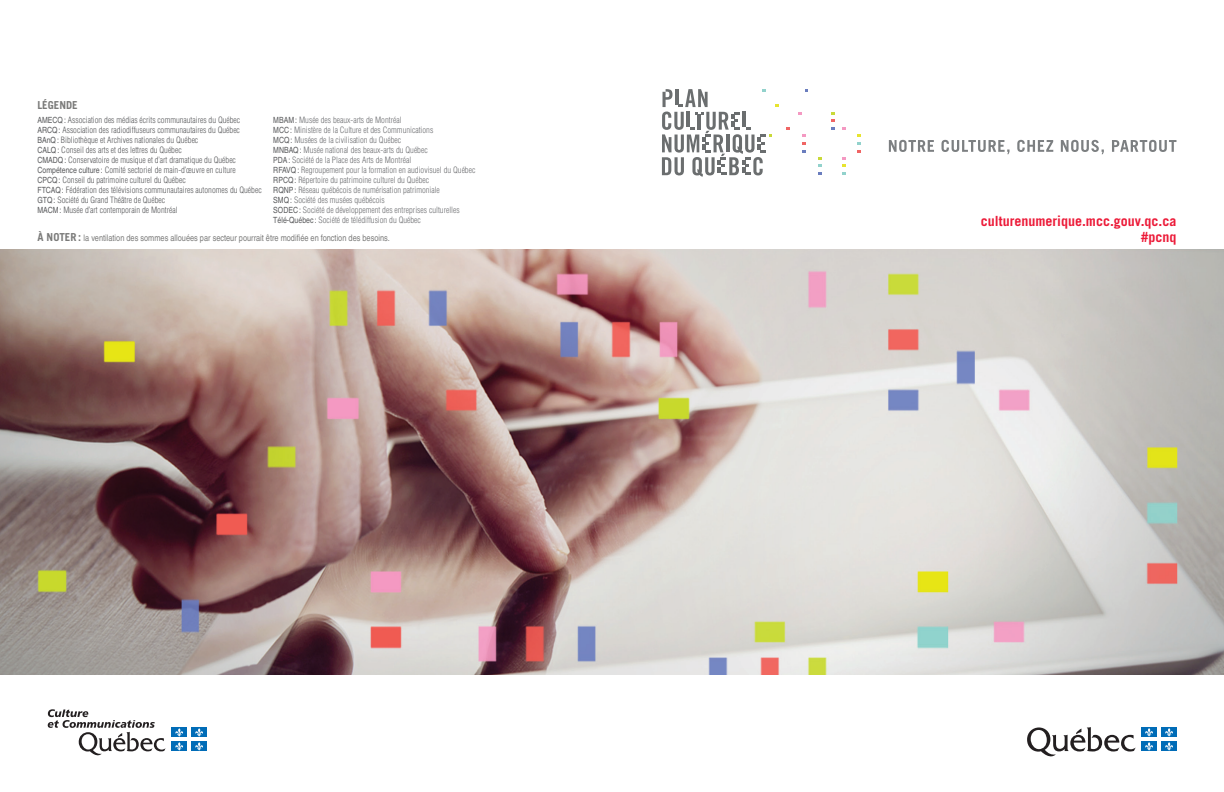
<style>
.page{position:relative;width:1224px;height:792px;background:#fff}
.page>*{position:absolute;margin:0;border:0;box-sizing:border-box;transform-origin:0 0}
.t1{font:700 14px/16px "Trade Gothic LT Std";color:#ec1a38;text-align:right}
.t2{font:700 11px "Trade Gothic LT Std";color:#7a7a79}
.t3{font:condensed 9px "Helvetica";color:#7a7a79}
.t4{font:300 condensed 8.5px/10px "Helvetica";color:#57585a}
.t5{font:300 condensed 8.5px/10px "Helvetica";color:#6c6d70}
.s1{font-weight:400}
.s2{font-weight:400;color:#57585a}
.s3{font-family:"Trade Gothic LT Std";font-weight:700;font-stretch:normal;font-size:11px}
.s4{font-family:"Arial";font-weight:700;font-stretch:normal;font-size:11px}
</style>
<div class="page">
<img style="left:0;top:249px;width:1224px;height:426px">
<svg style="left:48px;top:709px;width:118px;height:47px"></svg>
<div style="left:172px;top:728px;width:15px;height:9px;background:#006cb7"></div>
<div style="left:191px;top:728px;width:16px;height:9px;background:#006cb7"></div>
<div style="left:172px;top:742px;width:15px;height:9px;background:#006cb7"></div>
<svg style="left:175px;top:728px;width:8px;height:23px"></svg>
<div style="left:191px;top:742px;width:16px;height:9px;background:#006cb7"></div>
<svg style="left:195px;top:728px;width:8px;height:23px"></svg>
<svg style="left:1027px;top:727px;width:109px;height:30px"></svg>
<div style="left:1141px;top:728px;width:16px;height:9px;background:#006cb7"></div>
<div style="left:1161px;top:728px;width:16px;height:9px;background:#006cb7"></div>
<div style="left:1141px;top:742px;width:16px;height:9px;background:#006cb7"></div>
<svg style="left:1145px;top:728px;width:8px;height:23px"></svg>
<div style="left:1161px;top:742px;width:16px;height:9px;background:#006cb7"></div>
<svg style="left:1165px;top:728px;width:8px;height:23px"></svg>
<svg style="left:832px;top:112px;width:3px;height:18px"></svg>
<svg style="left:858px;top:135px;width:3px;height:9px"></svg>
<svg style="left:802px;top:135px;width:3px;height:9px"></svg>
<svg style="left:818px;top:157px;width:3px;height:10px"></svg>
<svg style="left:842px;top:157px;width:3px;height:10px"></svg>
<svg style="left:662px;top:89px;width:117px;height:88px"></svg>
<svg style="left:889px;top:140px;width:45px;height:12px"></svg>
<svg style="left:941px;top:140px;width:69px;height:14px"></svg>
<svg style="left:1017px;top:140px;width:36px;height:12px"></svg>
<svg style="left:1061px;top:140px;width:43px;height:14px"></svg>
<svg style="left:1112px;top:140px;width:64px;height:12px"></svg>
<p class="t2" style="left:37px;top:98px;width:42px">LÉGENDE</p>
<p class="t4" style="left:37px;top:115px;width:226px"><span class="s1">AMECQ:</span> Association des médias écrits communautaires du Québec <span class="s1">ARCQ:</span> Association des radiodiffuseurs communautaires du Québec <span class="s1">BAnQ:</span> Bibliothèque et Archives nationales du Québec<br><span class="s1">CALQ:</span> Conseil des arts et des lettres du Québec<br><span class="s1">CMADQ:</span> Conservatoire de musique et d’art dramatique du Québec <span class="s1">Compétence culture:</span> Comité sectoriel de main-d’œuvre en culture<br><span class="s1">CPCQ:</span> Conseil du patrimoine culturel du Québec<br><span class="s1">FTCAQ:</span> Fédération des télévisions communautaires autonomes du Québec <span class="s1">GTQ:</span> Société du Grand Théâtre de Québec<br><span class="s1">MACM:</span> Musée d’art contemporain de Montréal</p>
<p class="t5" style="left:273px;top:115px;width:204px"><span class="s2">MBAM:</span> Musée des beaux-arts de Montréal<br><span class="s2">MCC:</span> Ministère de la Culture et des Communications<br><span class="s2">MCQ:</span> Musées de la civilisation du Québec<br><span class="s2">MNBAQ:</span> Musée national des beaux-arts du Québec<br><span class="s2">PDA:</span> Société de la Place des Arts de Montréal<br><span class="s2">RFAVQ:</span> Regroupement pour la formation en audiovisuel du Québec <span class="s2">RPCQ:</span> Répertoire du patrimoine culturel du Québec<br><span class="s2">RQNP:</span> Réseau québécois de numérisation patrimoniale<br><span class="s2">SMQ:</span> Société des musées québécois<br><span class="s2">SODEC:</span> Société de développement des entreprises culturelles <span class="s2">Télé-Québec:</span> Société de télédiffusion du Québec</p>
<p class="t3" style="left:37px;top:233px;width:354px"><span class="s3">À NOTER</span><span class="s4">:</span> la ventilation des sommes allouées par secteur pourrait être modifiée en fonction des besoins.</p>
<h1 class="t1" style="left:981px;top:213px;width:197px">culturenumerique.mcc.gouv.qc.ca #pcnq</h1>
</div>
